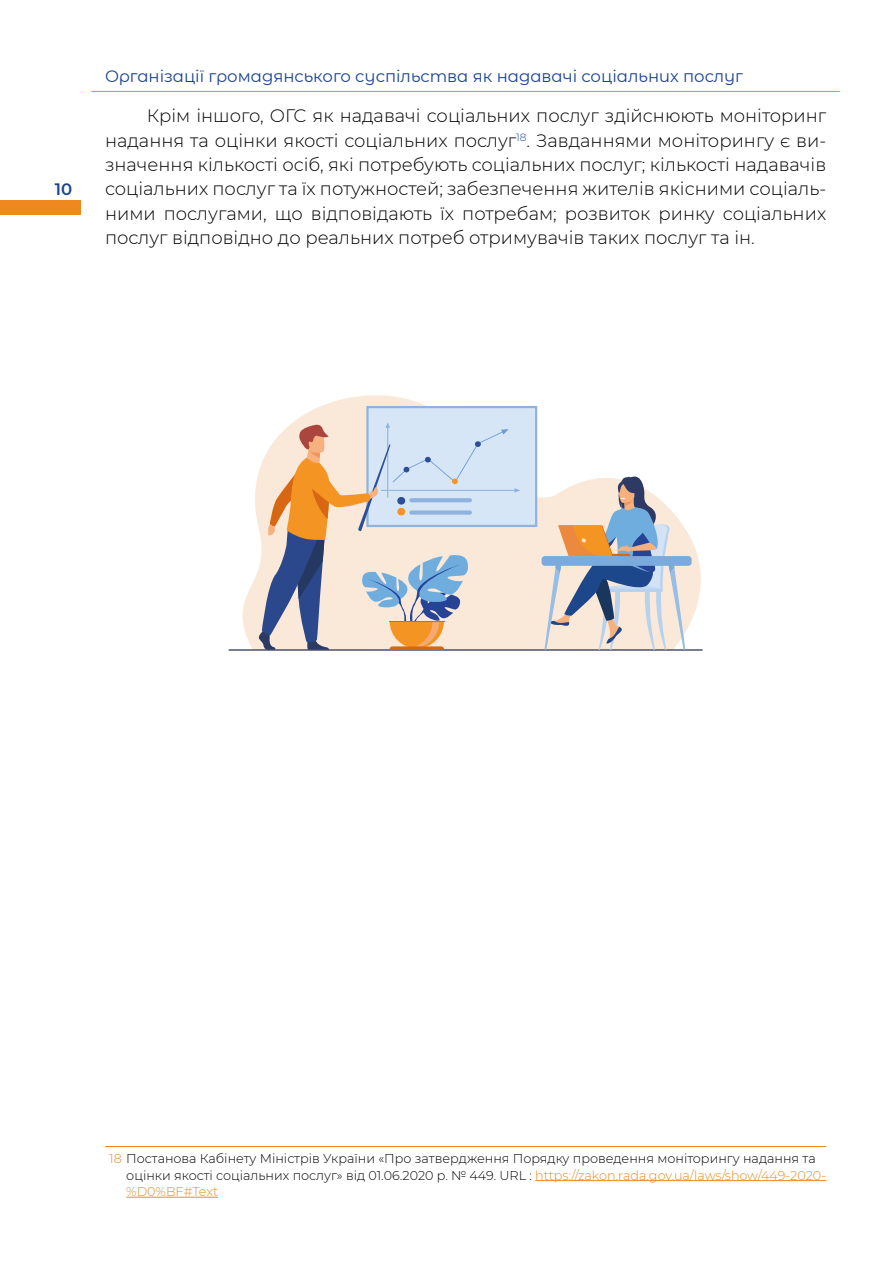
<style>
.page{position:relative;width:893px;height:1263px;background:#fff}
.page>*{position:absolute;margin:0;border:0;box-sizing:border-box;transform-origin:0 0}
.t1{font:300 18px/24.3px "Montserrat";color:#000;text-align:justify}
.t2{font:16.5px "Montserrat Alternates";color:#1a4392}
.t3{font:600 16.5px "Montserrat Alternates";color:#1a4392}
.t4{font:300 12.75px/16.5px "Montserrat";color:#000}
.s1{color:#f08820}
</style>
<div class="page">
<div style="left:0;top:200px;width:81px;height:14px;background:#f08820"></div>
<hr style="left:91px;top:91px;width:749px;height:1px;background:#f08820">
<hr style="left:105px;top:1146px;width:721px;height:1px;background:#f08820">
<hr style="left:535px;top:1180px;width:291px;height:1px;background:#f08820">
<hr style="left:126px;top:1197px;width:92px;height:1px;background:#f08820">
<svg style="left:242px;top:395px;width:459px;height:254px"></svg>
<hr style="left:229px;top:649px;width:474px;height:2px;background:#2e3552">
<div style="left:366px;top:406px;width:171px;height:121px;background:#8fb3de"></div>
<div style="left:369px;top:408px;width:166px;height:117px;background:#d7e6f7"></div>
<svg style="left:258px;top:422px;width:262px;height:228px"></svg>
<svg style="left:544px;top:473px;width:141px;height:177px;background:#cdc7c5"></svg>
<div style="left:542px;top:556px;width:150px;height:10px;background:#7aabdc;border-radius:3px"></div>
<p class="t3" style="left:55px;top:177px;width:19px">10</p>
<p class="t2" style="left:105px;top:65px;width:640px">Організації громадянського суспільства як надавачі соціальних послуг</p>
<p class="t1" style="left:105px;top:103px;width:723px;text-indent:42px">Крім іншого, ОГС як надавачі соціальних послуг здійснюють моніторинг надання та оцінки якості соціальних послуг<sup>18</sup>. Завданнями моніторингу є ви&shy;значення кількості осіб, які потребують соціальних послуг; кількості надавачів соціальних послуг та їх потужностей; забезпечення жителів якісними соціаль&shy;ними послугами, що відповідають їх потребам; розвиток ринку соціальних послуг відповідно до реальних потреб отримувачів таких послуг та ін.</p>
<p class="t4" style="left:126px;top:1150px;width:701px;text-indent:-17px"><span class="s1">18</span> Постанова Кабінету Міністрів України «Про затвердження Порядку проведення моніторингу надання та оцінки якості соціальних послуг» від 01.06.2020 р. № 449. URL : <span class="s1">https://zakon.rada.gov.ua/laws/show/449-2020- %D0%BF#Text</span></p>
</div>
